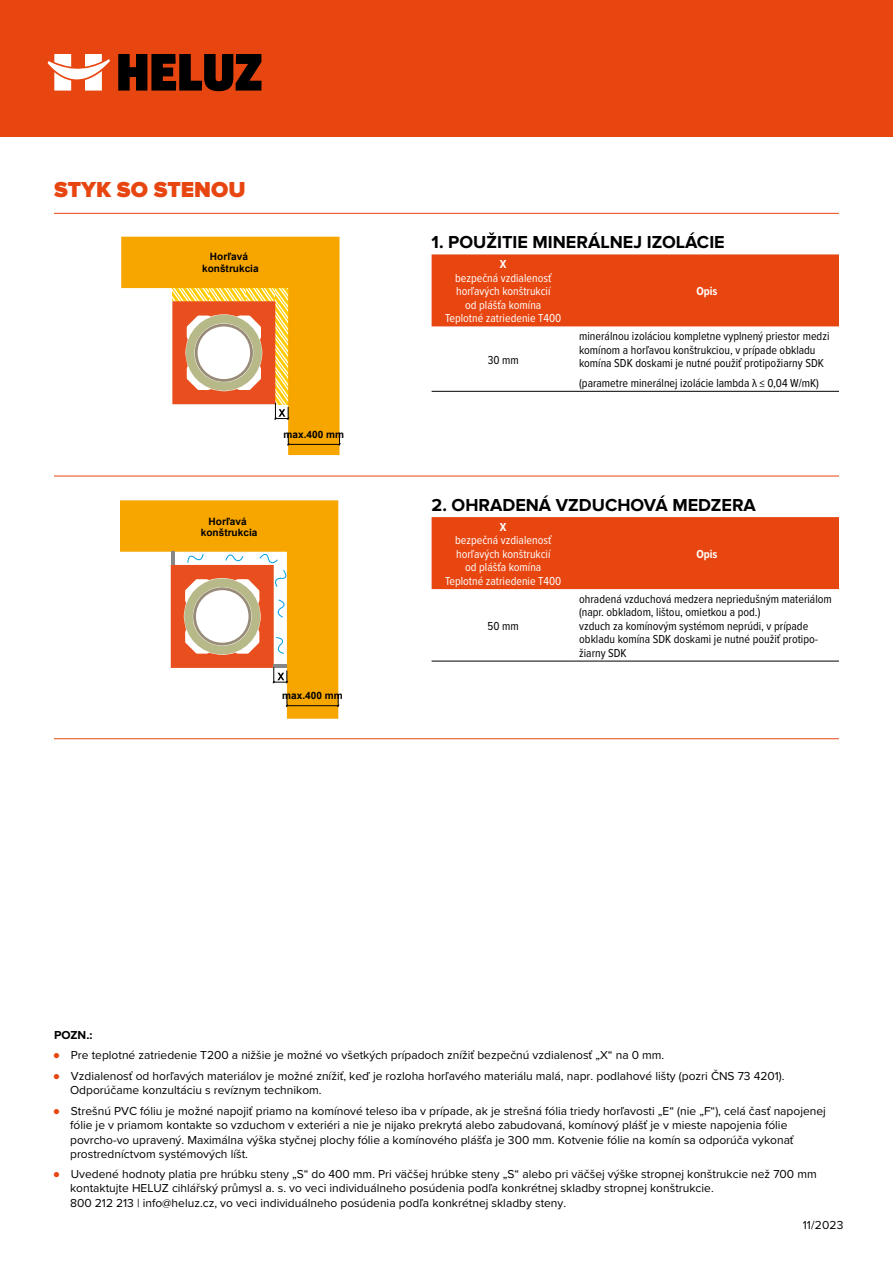
<style>
.page{position:relative;width:893px;height:1263px;background:#fff}
.page>*{position:absolute;margin:0;border:0;box-sizing:border-box;transform-origin:0 0}
.t1{font:900 22.5px "Proxima Nova";color:#e84610}
.t2{font:700 18px "Proxima Nova";color:#000}
.t3{font:12px/14.2px "Proxima Nova";color:#000}
.t4{font:12px/13.5px "Proxima Nova Cond";color:#000}
.t5{font:12px/13.5px "Proxima Nova Cond";color:#fff;text-align:center}
.t6{font:700 12px "Proxima Nova Cond";color:#fff}
.t7{font:700 12px "Proxima Nova";color:#000}
.t8{font:700 10.05px/11.7px "Arial";color:#000;text-align:center}
.s1{font-family:"More Pro";color:#e84610}
</style>
<div class="page">
<div style="left:0;top:0;width:893px;height:137px;background:#e84610"></div>
<svg style="left:48px;top:54px;width:62px;height:37px"></svg>
<svg style="left:118px;top:54px;width:143px;height:37px"></svg>
<hr style="left:54px;top:213px;width:785px;height:1px;background:#e84610">
<hr style="left:54px;top:476px;width:785px;height:1px;background:#e84610">
<hr style="left:54px;top:738px;width:785px;height:1px;background:#e84610">
<div style="left:432px;top:254px;width:407px;height:72px;background:#e84610"></div>
<hr style="left:432px;top:391px;width:143px;height:1px;background:#000">
<hr style="left:575px;top:391px;width:264px;height:1px;background:#000">
<div style="left:432px;top:517px;width:407px;height:72px;background:#e84610"></div>
<hr style="left:432px;top:661px;width:143px;height:1px;background:#000">
<hr style="left:575px;top:661px;width:264px;height:1px;background:#000">
<svg style="left:121px;top:237px;width:219px;height:218px;fill:#f7a600"></svg>
<svg style="left:172px;top:301px;width:117px;height:118px"></svg>
<hr style="left:288px;top:444px;width:51px;height:1px;background:#000">
<svg style="left:287px;top:433px;width:2px;height:12px"></svg>
<svg style="left:339px;top:433px;width:1px;height:12px"></svg>
<svg style="left:120px;top:500px;width:218px;height:219px;fill:#f7a600"></svg>
<svg style="left:171px;top:551px;width:118px;height:132px"></svg>
<hr style="left:287px;top:705px;width:51px;height:1px;background:#000">
<svg style="left:286px;top:694px;width:2px;height:12px"></svg>
<svg style="left:337px;top:694px;width:2px;height:12px"></svg>
<h1 class="t1" style="left:54px;top:177px;width:193px">STYK SO STENOU</h1>
<p class="t8" style="left:202px;top:251px;width:58px">Horľavá konštrukcia</p>
<p class="t8" style="left:284px;top:428px;width:62px">max.400 mm</p>
<p class="t8" style="left:201px;top:516px;width:58px">Horľavá konštrukcia</p>
<p class="t8" style="left:282px;top:690px;width:62px">max.400 mm</p>
<h2 class="t2" style="left:432px;top:232px;width:295px">1. POUŽITIE MINERÁLNEJ IZOLÁCIE</h2>
<p class="t6" style="left:500px;top:255px;width:8px">X</p>
<p class="t5" style="left:445px;top:270px;width:118px">bezpečná vzdialenosť horľavých konštrukcií<br>od plášťa komína<br>Teplotné zatriedenie T400</p>
<p class="t6" style="left:696px;top:282px;width:23px">Opis</p>
<p class="t4" style="left:488px;top:352px;width:33px">30 mm</p>
<p class="t4" style="left:579px;top:329px;width:252px">minerálnou izoláciou kompletne vyplnený priestor medzi komínom a horľavou konštrukciou, v prípade obkladu komína SDK doskami je nutné použiť protipožiarny SDK</p>
<p class="t4" style="left:579px;top:376px;width:241px">(parametre minerálnej izolácie lambda λ ≤ 0,04 W/mK)</p>
<h2 class="t2" style="left:432px;top:495px;width:326px">2. OHRADENÁ VZDUCHOVÁ MEDZERA</h2>
<p class="t6" style="left:500px;top:518px;width:8px">X</p>
<p class="t5" style="left:445px;top:533px;width:118px">bezpečná vzdialenosť horľavých konštrukcií<br>od plášťa komína<br>Teplotné zatriedenie T400</p>
<p class="t6" style="left:696px;top:545px;width:23px">Opis</p>
<p class="t4" style="left:488px;top:619px;width:33px">50 mm</p>
<p class="t4" style="left:579px;top:592px;width:254px">ohradená vzduchová medzera nepriedušným materiálom (napr. obkladom, lištou, omietkou a pod.)<br>vzduch za komínovým systémom neprúdi, v prípade obkladu komína SDK doskami je nutné použiť protipo&shy;žiarny SDK</p>
<p class="t7" style="left:54px;top:1028px;width:40px">POZN.:</p>
<p class="t3" style="left:54px;top:1048px;width:612px"><span class="s1">•</span> Pre teplotné zatriedenie T200 a nižšie je možné vo všetkých prípadoch znížiť bezpečnú vzdialenosť „X“ na 0 mm.</p>
<p class="t3" style="left:70px;top:1069px;width:716px;text-indent:-17px"><span class="s1">•</span> Vzdialenosť od horľavých materiálov je možné znížiť, keď je rozloha horľavého materiálu malá, napr. podlahové lišty (pozri ČNS 73 4201).<br>Odporúčame konzultáciu s revíznym technikom.</p>
<p class="t3" style="left:70px;top:1103px;width:757px;text-indent:-16px"><span class="s1">•</span> Strešnú PVC fóliu je možné napojiť priamo na komínové teleso iba v prípade, ak je strešná fólia triedy horľavosti „E“ (nie „F“), celá časť napojenej fólie je v priamom kontakte so vzduchom v exteriéri a nie je nijako prekrytá alebo zabudovaná, komínový plášť je v mieste napojenia fólie povrcho-vo upravený. Maximálna výška styčnej plochy fólie a komínového plášťa je 300 mm. Kotvenie fólie na komín sa odporúča vykonať prostredníctvom systémových líšt.</p>
<p class="t3" style="left:70px;top:1166px;width:748px;text-indent:-16px"><span class="s1">•</span> Uvedené hodnoty platia pre hrúbku steny „S“ do 400 mm. Pri väčšej hrúbke steny „S“ alebo pri väčšej výške stropnej konštrukcie než 700 mm kontaktujte HELUZ cihlářský průmysl a. s. vo veci individuálneho posúdenia podľa konkrétnej skladby stropnej konštrukcie.<br>800 212 213 | info@heluz.cz, vo veci individuálneho posúdenia podľa konkrétnej skladby steny.</p>
<p class="t3" style="left:803px;top:1217px;width:42px">11/2023</p>
</div>
